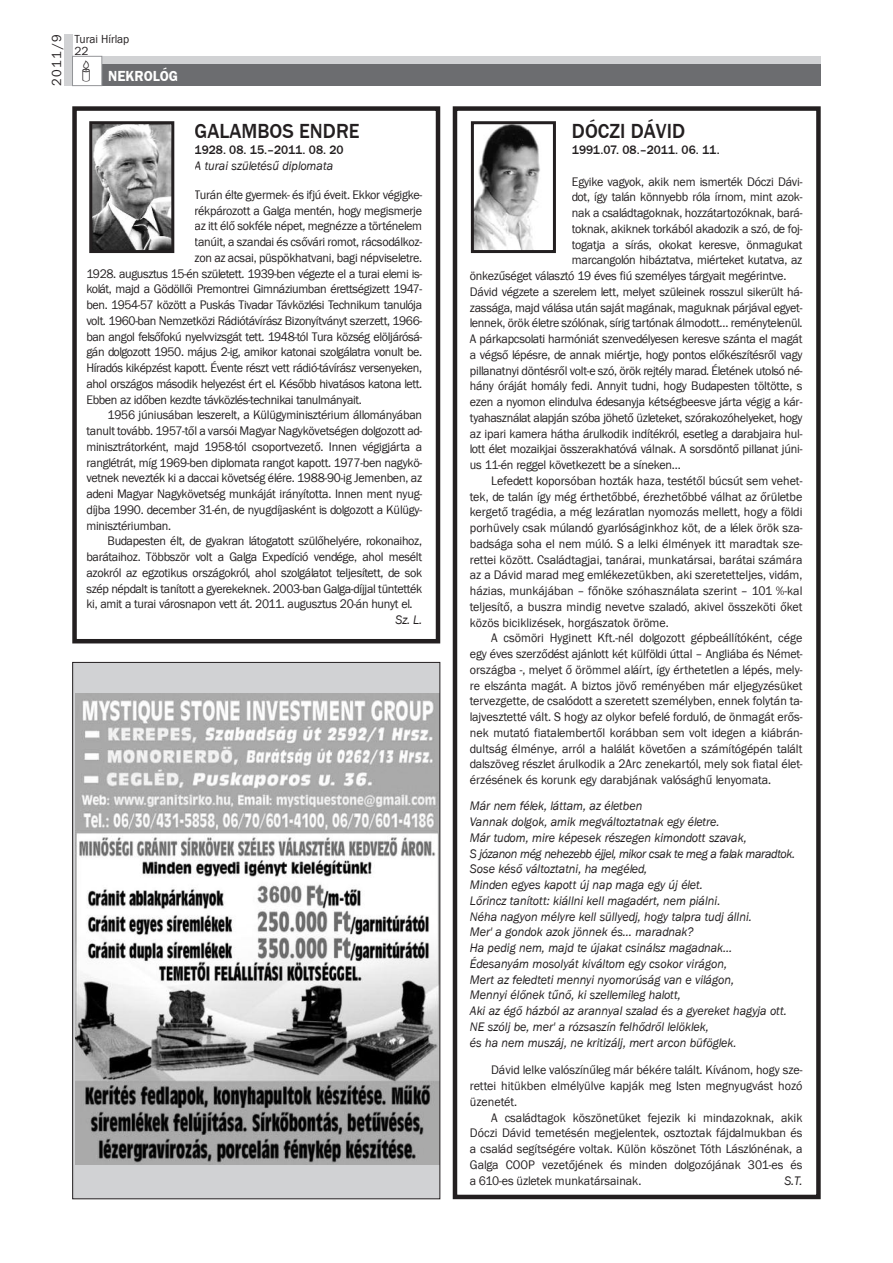
<style>
.page{position:relative;width:893px;height:1263px;background:#fff}
.page>*{position:absolute;margin:0;border:0;box-sizing:border-box;transform-origin:0 0}
.t1{font:500 21px "Franklin Gothic Itc TEE";color:#231f20;scale:.95 1}
.t2{font:600 15px "Franklin Gothic Itc TEE";color:#fff;scale:.95 1}
.t3{font:13.5px "Franklin Gothic Itc TEE";color:#231f20;scale:.96 1}
.t4{font:12.75px/15.8px "Franklin Gothic Itc TEE";letter-spacing:-.02em;color:#231f20;text-align:justify;scale:.95 1}
.t5{font:12.75px "Franklin Gothic Itc TEE";color:#231f20;scale:.95 1}
.t6{font:italic 12.75px/15.8px "Franklin Gothic Itc TEE";color:#231f20;scale:.95 1}
.t7{font:500 12.75px "Franklin Gothic Itc TEE";color:#231f20;scale:.95 1}
.t8{font:12px/12px "Franklin Gothic Itc TEE";color:#231f20;scale:.95 1}
</style>
<div class="page">
<div style="left:102px;top:56px;width:719px;height:9px;background:#d1d2d4"></div>
<div style="left:102px;top:65px;width:719px;height:21px;background:#6c6d70"></div>
<div style="left:64px;top:35px;width:8px;height:51px;background:#d1d2d4"></div>
<div style="left:72px;top:56px;width:30px;height:30px;border:1px solid #939598"></div>
<div style="left:73px;top:662px;width:367px;height:537px;background:#d1d2d4"></div>
<img style="left:75px;top:693px;width:363px;height:471px">
<div style="left:72px;top:106px;width:368px;height:537px;border:4px solid #231f20"></div>
<div style="left:453px;top:106px;width:368px;height:1093px;border:4px solid #231f20"></div>
<img style="left:93px;top:125px;width:77px;height:124px">
<div style="left:89px;top:121px;width:85px;height:132px;border:3px solid #231f20"></div>
<img style="left:475px;top:125px;width:65px;height:124px">
<div style="left:471px;top:121px;width:85px;height:132px;border:3px solid #231f20"></div>
<p class="t3" style="left:49px;top:86px;width:55px;rotate:-90deg">2011/9</p>
<p class="t8" style="left:74px;top:33px;width:59px">Turai Hírlap<br>22</p>
<p class="t2" style="left:108px;top:67px;width:75px">NEKROLÓG</p>
<h1 class="t1" style="left:195px;top:119px;width:175px">GALAMBOS ENDRE</h1>
<p class="t7" style="left:195px;top:142px;width:159px">1928. 08. 15.–2011. 08. 20</p>
<p class="t6" style="left:195px;top:158px;width:147px">A turai születésű diplomata</p>
<p class="t4" style="left:195px;top:186px;width:241px">Turán élte gyermek- és ifjú éveit. Ekkor végigke-</p>
<p class="t4" style="left:195px;top:202px;width:241px">rékpározott a Galga mentén, hogy megismerje</p>
<p class="t4" style="left:195px;top:218px;width:241px">az itt élő sokféle népet, megnézze a történelem</p>
<p class="t4" style="left:195px;top:234px;width:241px">tanúit, a szandai és csővári romot, rácsodálkoz-</p>
<p class="t4" style="left:195px;top:249px;width:241px">zon az acsai, püspökhatvani, bagi népviseletre.</p>
<p class="t4" style="left:86px;top:265px;width:355px">1928. augusztus 15-én született. 1939-ben végezte el a turai elemi is-</p>
<p class="t4" style="left:86px;top:281px;width:355px">kolát, majd a Gödöllői Premontrei Gimnáziumban érettségizett 1947-</p>
<p class="t4" style="left:86px;top:297px;width:355px">ben. 1954-57 között a Puskás Tivadar Távközlési Technikum tanulója</p>
<p class="t4" style="left:86px;top:312px;width:355px">volt. 1960-ban Nemzetközi Rádiótávírász Bizonyítványt szerzett, 1966-</p>
<p class="t4" style="left:86px;top:328px;width:355px">ban angol felsőfokú nyelvvizsgát tett. 1948-tól Tura község elöljárósá-</p>
<p class="t4" style="left:86px;top:344px;width:355px">gán dolgozott 1950. május 2-ig, amikor katonai szolgálatra vonult be.</p>
<p class="t4" style="left:86px;top:360px;width:355px">Híradós kiképzést kapott. Évente részt vett rádió-távírász versenyeken,</p>
<p class="t4" style="left:86px;top:375px;width:355px">ahol országos második helyezést ért el. Később hivatásos katona lett.</p>
<p class="t4" style="left:86px;top:391px;width:291px">Ebben az időben kezdte távközlés-technikai tanulmányait.</p>
<p class="t4" style="left:108px;top:407px;width:333px">1956 júniusában leszerelt, a Külügyminisztérium állományában</p>
<p class="t4" style="left:86px;top:423px;width:355px">tanult tovább. 1957-től a varsói Magyar Nagykövetségen dolgozott ad-</p>
<p class="t4" style="left:86px;top:438px;width:355px">minisztrátorként, majd 1958-tól csoportvezető. Innen végigjárta a</p>
<p class="t4" style="left:86px;top:454px;width:355px">ranglétrát, míg 1969-ben diplomata rangot kapott. 1977-ben nagykö-</p>
<p class="t4" style="left:86px;top:470px;width:355px">vetnek nevezték ki a daccai követség élére. 1988-90-ig Jemenben, az</p>
<p class="t4" style="left:86px;top:486px;width:355px">adeni Magyar Nagykövetség munkáját irányította. Innen ment nyug-</p>
<p class="t4" style="left:86px;top:501px;width:355px">díjba 1990. december 31-én, de nyugdíjasként is dolgozott a Külügy-</p>
<p class="t4" style="left:86px;top:517px;width:91px">minisztériumban.</p>
<p class="t4" style="left:108px;top:533px;width:333px">Budapesten élt, de gyakran látogatott szülőhelyére, rokonaihoz,</p>
<p class="t4" style="left:86px;top:549px;width:355px">barátaihoz. Többször volt a Galga Expedíció vendége, ahol mesélt</p>
<p class="t4" style="left:86px;top:564px;width:355px">azokról az egzotikus országokról, ahol szolgálatot teljesített, de sok</p>
<p class="t4" style="left:86px;top:580px;width:355px">szép népdalt is tanított a gyerekeknek. 2003-ban Galga-díjjal tüntették</p>
<p class="t4" style="left:86px;top:596px;width:345px">ki, amit a turai városnapon vett át. 2011. augusztus 20-án hunyt el.</p>
<p class="t6" style="left:396px;top:612px;width:29px">Sz. L.</p>
<h1 class="t1" style="left:572px;top:119px;width:121px">DÓCZI DÁVID</h1>
<p class="t7" style="left:572px;top:142px;width:157px">1991.07. 08.–2011. 06. 11.</p>
<p class="t4" style="left:572px;top:173px;width:244px">Egyike vagyok, akik nem ismerték Dóczi Dávi-</p>
<p class="t4" style="left:572px;top:189px;width:244px">dot, így talán könnyebb róla írnom, mint azok-</p>
<p class="t4" style="left:572px;top:205px;width:244px">nak a családtagoknak, hozzátartozóknak, bará-</p>
<p class="t4" style="left:572px;top:221px;width:244px">toknak, akiknek torkából akadozik a szó, de foj-</p>
<p class="t4" style="left:572px;top:236px;width:244px">togatja a sírás, okokat keresve, önmagukat</p>
<p class="t4" style="left:572px;top:252px;width:244px">marcangolón hibáztatva, miérteket kutatva, az</p>
<p class="t4" style="left:470px;top:268px;width:335px">önkezűséget választó 19 éves fiú személyes tárgyait megérintve.</p>
<p class="t4" style="left:470px;top:284px;width:352px">Dávid végzete a szerelem lett, melyet szüleinek rosszul sikerült há-</p>
<p class="t4" style="left:470px;top:299px;width:352px">zassága, majd válása után saját magának, maguknak párjával egyet-</p>
<p class="t4" style="left:470px;top:315px;width:352px">lennek, örök életre szólónak, sírig tartónak álmodott… reménytelenül.</p>
<p class="t4" style="left:470px;top:331px;width:352px">A párkapcsolati harmóniát szenvedélyesen keresve szánta el magát</p>
<p class="t4" style="left:470px;top:347px;width:352px">a végső lépésre, de annak miértje, hogy pontos előkészítésről vagy</p>
<p class="t4" style="left:470px;top:362px;width:352px">pillanatnyi döntésről volt-e szó, örök rejtély marad. Életének utolsó né-</p>
<p class="t4" style="left:470px;top:378px;width:352px">hány óráját homály fedi. Annyit tudni, hogy Budapesten töltötte, s</p>
<p class="t4" style="left:470px;top:394px;width:352px">ezen a nyomon elindulva édesanyja kétségbeesve járta végig a kár-</p>
<p class="t4" style="left:470px;top:410px;width:352px">tyahasználat alapján szóba jöhető üzleteket, szórakozóhelyeket, hogy</p>
<p class="t4" style="left:470px;top:425px;width:352px">az ipari kamera hátha árulkodik indítékról, esetleg a darabjaira hul-</p>
<p class="t4" style="left:470px;top:441px;width:352px">lott élet mozaikjai összerakhatóvá válnak. A sorsdöntő pillanat júni-</p>
<p class="t4" style="left:470px;top:457px;width:224px">us 11-én reggel következett be a síneken…</p>
<p class="t5" style="left:491px;top:473px;width:329px">Lefedett koporsóban hozták haza, testétől búcsút sem vehet-</p>
<p class="t5" style="left:470px;top:489px;width:352px">tek, de talán így még érthetőbbé, érezhetőbbé válhat az őrületbe</p>
<p class="t5" style="left:470px;top:505px;width:352px">kergető tragédia, a még lezáratlan nyomozás mellett, hogy a földi</p>
<p class="t5" style="left:470px;top:520px;width:352px">porhüvely csak múlandó gyarlóságinkhoz köt, de a lélek örök sza-</p>
<p class="t5" style="left:470px;top:536px;width:352px">badsága soha el nem múló. S a lelki élmények itt maradtak sze-</p>
<p class="t5" style="left:470px;top:552px;width:352px">rettei között. Családtagjai, tanárai, munkatársai, barátai számára</p>
<p class="t5" style="left:470px;top:568px;width:352px">az a Dávid marad meg emlékezetükben, aki szeretetteljes, vidám,</p>
<p class="t5" style="left:470px;top:583px;width:352px">házias, munkájában – főnöke szóhasználata szerint – 101 %-kal</p>
<p class="t5" style="left:470px;top:599px;width:352px">teljesítő, a buszra mindig nevetve szaladó, akivel összeköti őket</p>
<p class="t5" style="left:470px;top:615px;width:211px">közös biciklizések, horgászatok öröme.</p>
<p class="t5" style="left:491px;top:631px;width:329px">A csömöri Hyginett Kft.-nél dolgozott gépbeállítóként, cége</p>
<p class="t4" style="left:470px;top:646px;width:352px">egy éves szerződést ajánlott két külföldi úttal – Angliába és Német-</p>
<p class="t5" style="left:470px;top:662px;width:352px">országba -, melyet ő örömmel aláírt, így érthetetlen a lépés, mely-</p>
<p class="t5" style="left:470px;top:678px;width:352px">re elszánta magát. A biztos jövő reményében már eljegyzésüket</p>
<p class="t5" style="left:470px;top:694px;width:352px">tervezgette, de csalódott a szeretett személyben, ennek folytán ta-</p>
<p class="t5" style="left:470px;top:709px;width:352px">lajvesztetté vált. S hogy az olykor befelé forduló, de önmagát erős-</p>
<p class="t5" style="left:470px;top:725px;width:352px">nek mutató fiatalembertől korábban sem volt idegen a kiábrán-</p>
<p class="t5" style="left:470px;top:741px;width:352px">dultság élménye, arról a halálát követően a számítógépén talált</p>
<p class="t5" style="left:470px;top:757px;width:352px">dalszöveg részlet árulkodik a 2Arc zenekartól, mely sok fiatal élet-</p>
<p class="t5" style="left:470px;top:772px;width:319px">érzésének és korunk egy darabjának valósághű lenyomata.</p>
<p class="t6" style="left:470px;top:798px;width:344px">Már nem félek, láttam, az életben<br>Vannak dolgok, amik megváltoztatnak egy életre.<br>Már tudom, mire képesek részegen kimondott szavak,<br>S józanon még nehezebb éjjel, mikor csak te meg a falak maradtok.<br>Sose késő változtatni, ha megéled,<br>Minden egyes kapott új nap maga egy új élet.<br>Lőrincz tanított: kiállni kell magadért, nem piálni.<br>Néha nagyon mélyre kell süllyedj, hogy talpra tudj állni.<br>Mer' a gondok azok jönnek és… maradnak?<br>Ha pedig nem, majd te újakat csinálsz magadnak...<br>Édesanyám mosolyát kiváltom egy csokor virágon,<br>Mert az feledteti mennyi nyomorúság van e világon,<br>Mennyi élőnek tűnő, ki szellemileg halott,<br>Aki az égő házból az arannyal szalad és a gyereket hagyja ott.<br>NE szólj be, mer' a rózsaszín felhődről lelöklek,<br>és ha nem muszáj, ne kritizálj, mert arcon büföglek.</p>
<p class="t4" style="left:470px;top:1062px;width:352px;text-indent:21px">Dávid lelke valószínűleg már békére talált. Kívánom, hogy sze&shy;rettei hitükben elmélyülve kapják meg Isten megnyugvást hozó üzenetét.</p>
<p class="t4" style="left:470px;top:1109px;width:352px;text-indent:21px">A családtagok köszönetüket fejezik ki mindazoknak, akik Dóczi Dávid temetésén megjelentek, osztoztak fájdalmukban és a család segítségére voltak. Külön köszönet Tóth Lászlónénak, a Galga COOP vezetőjének és minden dolgozójának 301-es és a 610-es üzletek munkatársainak.</p>
<p class="t6" style="left:784px;top:1172px;width:21px">S.T.</p>
</div>
